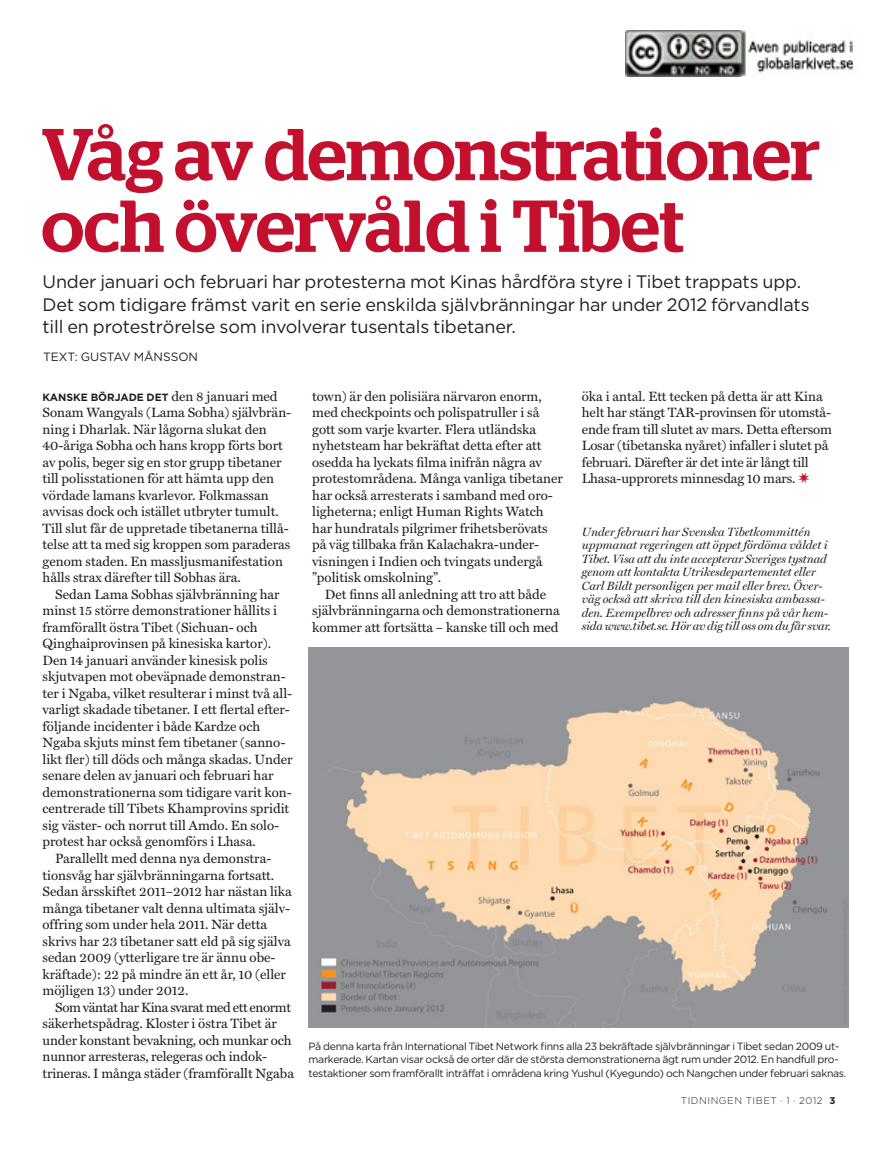
<style>
.page{position:relative;width:893px;height:1149px;background:#fff}
.page>*{position:absolute;margin:0;border:0;box-sizing:border-box;transform-origin:0 0}
.t1{font:500 73.2px/71.6px "Stag";color:#c3102f}
.t2{font:18px/22.5px "Gotham";letter-spacing:-.01em;color:#231f20}
.t3{font:13.5px/16.5px "Miller Text Roman";color:#231f20}
.t4{font:13.5px "Miller Text Roman";letter-spacing:-.03em;color:#231f20}
.t5{font:italic 12px/13.5px "Miller Display";color:#231f20}
.t6{font:12px "Gotham";color:#231f20}
.t7{font:10.5px/13.5px "Gotham";letter-spacing:-.03em;color:#231f20}
.t8{font:700 10.5px "Gotham";color:#231f20}
.t9{font:300 9.75px "Gotham";letter-spacing:.06em;color:#231f20}
.s1{font-family:"Miller Text Roman";font-weight:400;font-size:13.5px}
.s2{font-weight:700}
</style>
<div class="page">
<img style="left:309px;top:647px;width:540px;height:380px">
<img style="left:625px;top:31px;width:228px;height:46px">
<h1 class="t1" style="left:42px;top:118px;width:780px">Våg av demonstrationer och övervåld i Tibet</h1>
<p class="t2" style="left:43px;top:270px;width:769px">Under januari och februari har protesterna mot Kinas hårdföra styre i Tibet trappats upp.<br>Det som tidigare främst varit en serie enskilda självbränningar har under 2012 förvandlats till en proteströrelse som involverar tusentals tibetaner.</p>
<p class="t6" style="left:43px;top:350px;width:56px">Text: Gust</p>
<p class="t6" style="left:114px;top:350px;width:49px">av Månss</p>
<p class="t6" style="left:178px;top:350px;width:19px">on</p>
<p class="t8" style="left:43px;top:391px;width:237px">KANSKE BÖRJADE DET <span class="s1">den 8 januari med</span></p>
<p class="t3" style="left:43px;top:404px;width:250px">Sonam Wangyals (Lama Sobha) självbrän&shy;ning i Dharlak. När lågorna slukat den 40-åriga Sobha och hans kropp förts bort av polis, beger sig en stor grupp tibetaner till polisstationen för att hämta upp den vördade lamans kvarlevor. Folkmassan avvisas dock och istället utbryter tumult.<br>Till slut får de uppretade tibetanerna tillå&shy;telse att ta med sig kroppen som paraderas genom staden. En massljusmanifestation hålls strax därefter till Sobhas ära.</p>
<p class="t3" style="left:55px;top:585px;width:226px">Sedan Lama Sobhas självbränning har</p>
<p class="t3" style="left:43px;top:602px;width:236px">minst 15 större demonstrationer hållits i</p>
<p class="t3" style="left:43px;top:618px;width:217px">framförallt östra Tibet (Sichuan- och</p>
<p class="t3" style="left:43px;top:635px;width:230px">Qinghaiprovinsen på kinesiska kartor).</p>
<p class="t3" style="left:43px;top:651px;width:227px">Den 14 januari använder kinesisk polis</p>
<p class="t3" style="left:43px;top:668px;width:245px">skjutvapen mot obeväpnade demonstran-</p>
<p class="t3" style="left:43px;top:684px;width:251px">ter i Ngaba, vilket resulterar i minst två all-</p>
<p class="t3" style="left:43px;top:701px;width:249px">varligt skadade tibetaner. I ett flertal efter-</p>
<p class="t3" style="left:43px;top:717px;width:219px">följande incidenter i både Kardze och</p>
<p class="t3" style="left:43px;top:734px;width:244px">Ngaba skjuts minst fem tibetaner (sanno-</p>
<p class="t3" style="left:43px;top:750px;width:252px">likt fler) till döds och många skadas. Under</p>
<p class="t3" style="left:43px;top:767px;width:233px">senare delen av januari och februari har</p>
<p class="t3" style="left:43px;top:783px;width:251px">demonstrationerna som tidigare varit kon-</p>
<p class="t3" style="left:43px;top:800px;width:248px">centrerade till Tibets Khamprovins spridit</p>
<p class="t3" style="left:43px;top:816px;width:238px">sig väster- och norrut till Amdo. En solo-</p>
<p class="t3" style="left:43px;top:833px;width:215px">protest har också genomförs i Lhasa.</p>
<p class="t3" style="left:55px;top:849px;width:218px">Parallellt med denna nya demonstra-</p>
<p class="t3" style="left:43px;top:866px;width:233px">tionsvåg har självbränningarna fortsatt.</p>
<p class="t3" style="left:43px;top:882px;width:251px">Sedan årsskiftet 2011–2012 har nästan lika</p>
<p class="t3" style="left:43px;top:899px;width:249px">många tibetaner valt denna ultimata själv-</p>
<p class="t3" style="left:43px;top:915px;width:226px">offring som under hela 2011. När detta</p>
<p class="t3" style="left:43px;top:932px;width:250px">skrivs har 23 tibetaner satt eld på sig själva</p>
<p class="t3" style="left:43px;top:948px;width:235px">sedan 2009 (ytterligare tre är ännu obe-</p>
<p class="t3" style="left:43px;top:965px;width:245px">kräftade): 22 på mindre än ett år, 10 (eller</p>
<p class="t3" style="left:43px;top:981px;width:148px">möjligen 13) under 2012.</p>
<p class="t4" style="left:55px;top:998px;width:237px">Som väntat har Kina svarat med ett enormt</p>
<p class="t3" style="left:43px;top:1014px;width:236px">säkerhetspådrag. Kloster i östra Tibet är</p>
<p class="t3" style="left:43px;top:1031px;width:251px">under konstant bevakning, och munkar och</p>
<p class="t3" style="left:43px;top:1047px;width:225px">nunnor arresteras, relegeras och indok-</p>
<p class="t3" style="left:43px;top:1064px;width:253px">trineras. I många städer (framförallt Ngaba</p>
<p class="t3" style="left:312px;top:387px;width:252px">town) är den polisiära närvaron enorm, med checkpoints och polispatruller i så gott som varje kvarter. Flera utländska nyhetsteam har bekräftat detta efter att osedda ha lyckats filma inifrån några av protestområdena. Många vanliga tibetaner har också arresterats i samband med oro&shy;ligheterna; enligt Human Rights Watch har hundratals pilgrimer frihetsberövats på väg tillbaka från Kalachakra-under&shy;visningen i Indien och tvingats undergå ”politisk omskolning”.</p>
<p class="t3" style="left:312px;top:585px;width:249px;text-align:center">Det finns all anledning att tro att både självbränningarna och demonstrationerna kommer att fortsätta – kanske till och med</p>
<p class="t3" style="left:582px;top:387px;width:252px">öka i antal. Ett tecken på detta är att Kina helt har stängt TAR-provinsen för utomstå&shy;ende fram till slutet av mars. Detta eftersom Losar (tibetanska nyåret) infaller i slutet på februari. Därefter är det inte är långt till Lhasa-upprorets minnesdag 10 mars.</p>
<p class="t5" style="left:582px;top:524px;width:251px">Under februari har Svenska Tibetkommittén uppmanat regeringen att öppet fördöma våldet i Tibet. Visa att du inte accepterar Sveriges tystnad genom att kontakta Utrikesdepartementet eller Carl Bildt personligen per mail eller brev. Över&shy;väg också att skriva till den kinesiska ambassa&shy;den. Exempelbrev och adresser finns på vår hem&shy;sida www.tibet.se. Hör av dig till oss om du får svar.</p>
<p class="t7" style="left:309px;top:1038px;width:539px">På denna karta från International Tibet Network finns alla 23 bekräftade självbränningar i Tibet sedan 2009 ut&shy;markerade. Kartan visar också de orter där de största demonstrationerna ägt rum under 2012. En handfull pro&shy;testaktioner som framförallt inträffat i områdena kring Yushul (Kyegundo) och Nangchen under februari saknas.</p>
<p class="t9" style="left:681px;top:1094px;width:156px">TIDNINGEN TIBET · 1 · 2012 <span class="s2">3</span></p>
</div>
